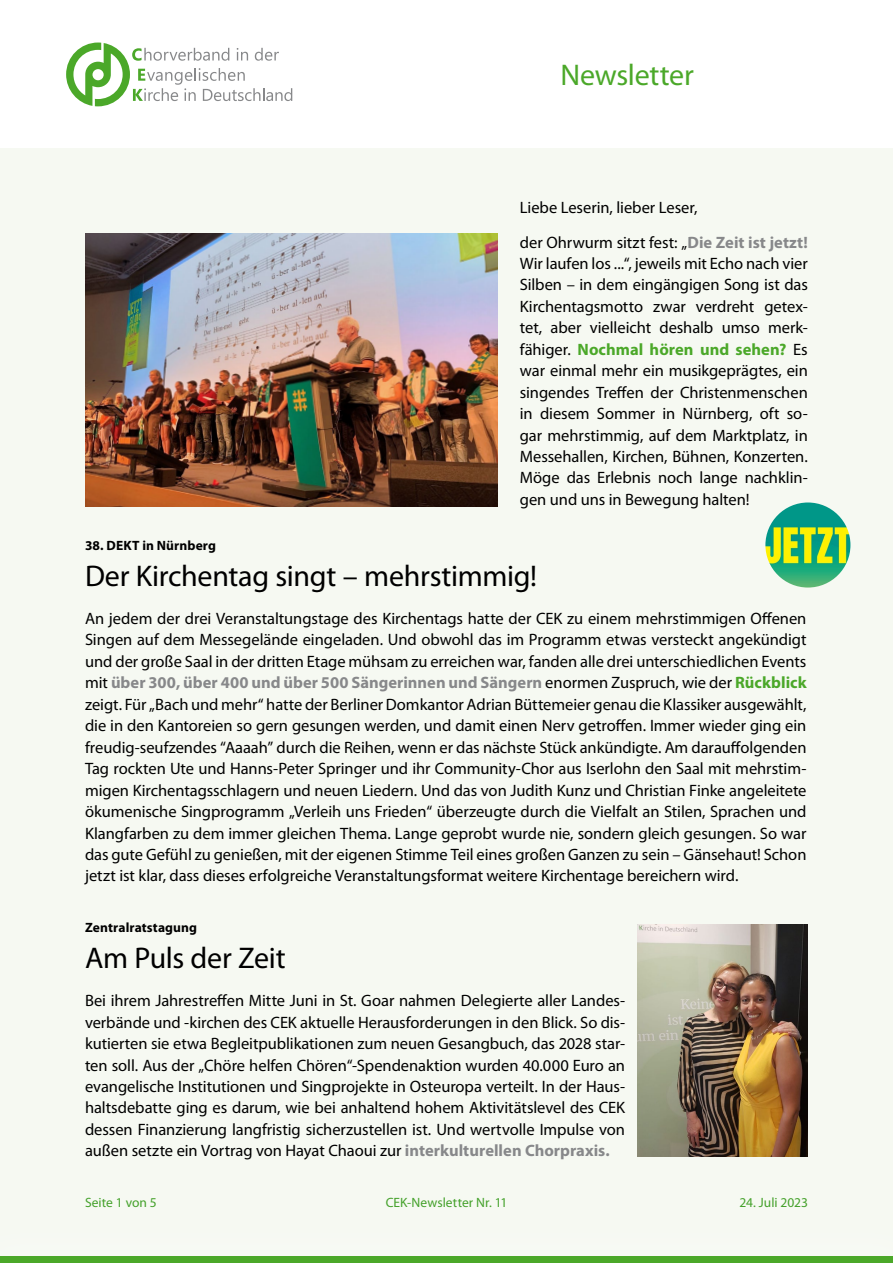
<style>
.page{position:relative;width:893px;height:1263px;background:#fff}
.page>*{position:absolute;margin:0;border:0;box-sizing:border-box;transform-origin:0 0}
.t1{font:30px "Myriad Pro";letter-spacing:-.01em;color:#000}
.t2{font:30px "Myriad Pro";letter-spacing:-.01em;color:#4ba829}
.t3{font:16.5px/21.5px "Myriad Pro";letter-spacing:-.005em;color:#000;text-align:justify}
.t4{font:13.5px "Myriad Pro";color:#44a12b}
.t5{font:700 13.5px "Myriad Pro";letter-spacing:.01em;color:#000}
.s1{font-weight:700;color:#87888a}
.s2{font-weight:700;color:#4ba829}
</style>
<div class="page">
<div style="left:0;top:149px;width:893px;height:1114px;background:#f6f9f2"></div>
<div style="left:0;top:1256px;width:893px;height:7px;background:#4ba829"></div>
<svg style="left:66px;top:43px;width:226px;height:63px"></svg>
<img style="left:85px;top:234px;width:412px;height:272px">
<img style="left:638px;top:925px;width:170px;height:232px">
<img style="left:765px;top:502px;width:85px;height:85px;border-radius:43px">
<h1 class="t2" style="left:561px;top:56px;width:135px">Newsletter</h1>
<p class="t3" style="left:520px;top:190px;width:289px;line-height:34.2px">Liebe Leserin, lieber Leser,<br>der Ohrwurm sitzt fest: „<span class="s1">Die Zeit ist jetzt!</span></p>
<p class="t3" style="left:520px;top:252px;width:290px">Wir laufen los ...“, jeweils mit Echo nach vier Silben – in dem eingängigen Song ist das Kirchentagsmotto zwar verdreht getex&shy;tet, aber vielleicht deshalb umso merk&shy;fähiger. <span class="s2">Nochmal hören und sehen?</span> Es war einmal mehr ein musikgeprägtes, ein singendes Treffen der Christenmenschen in diesem Sommer in Nürnberg, oft so&shy;gar mehrstimmig, auf dem Marktplatz, in Messehallen, Kirchen, Bühnen, Konzerten.<br>Möge das Erlebnis noch lange nachklin&shy;gen und uns in Bewegung halten!</p>
<p class="t5" style="left:85px;top:536px;width:133px">38. DEKT in Nürnberg</p>
<h1 class="t1" style="left:85px;top:557px;width:454px">Der Kirchentag singt – mehrstimmig!</h1>
<p class="t3" style="left:85px;top:607px;width:723px">An jedem der drei Veranstaltungstage des Kirchentags hatte der CEK zu einem mehrstimmigen Offenen Singen auf dem Messegelände eingeladen. Und obwohl das im Programm etwas versteckt angekündigt und der große Saal in der dritten Etage mühsam zu erreichen war, fanden alle drei unterschiedlichen Events mit <span class="s1">über 300, über 400 und über 500 Sängerinnen und Sängern</span> enormen Zuspruch, wie der <span class="s2">Rückblick </span>zeigt. Für „Bach und mehr“ hatte der Berliner Domkantor Adrian Büttemeier genau die Klassiker ausgewählt, die in den Kantoreien so gern gesungen werden, und damit einen Nerv getroffen. Immer wieder ging ein freudig-seufzendes “Aaaah” durch die Reihen, wenn er das nächste Stück ankündigte. Am darauffolgenden Tag rockten Ute und Hanns-Peter Springer und ihr Community-Chor aus Iserlohn den Saal mit mehrstim&shy;migen Kirchentagsschlagern und neuen Liedern. Und das von Judith Kunz und Christian Finke angeleitete ökumenische Singprogramm „Verleih uns Frieden“ überzeugte durch die Vielfalt an Stilen, Sprachen und Klangfarben zu dem immer gleichen Thema. Lange geprobt wurde nie, sondern gleich gesungen. So war das gute Gefühl zu genießen, mit der eigenen Stimme Teil eines großen Ganzen zu sein – Gänsehaut! Schon jetzt ist klar, dass dieses erfolgreiche Veranstaltungsformat weitere Kirchentage bereichern wird.</p>
<p class="t5" style="left:85px;top:918px;width:114px">Zentralratstagung</p>
<h1 class="t1" style="left:85px;top:939px;width:202px">Am Puls der Zeit</h1>
<p class="t3" style="left:85px;top:990px;width:541px">Bei ihrem Jahrestreffen Mitte Juni in St. Goar nahmen Delegierte aller Landes&shy;verbände und -kirchen des CEK aktuelle Herausforderungen in den Blick. So dis&shy;kutierten sie etwa Begleitpublikationen zum neuen Gesangbuch, das 2028 star&shy;ten soll. Aus der „Chöre helfen Chören“-Spendenaktion wurden 40.000 Euro an evangelische Institutionen und Singprojekte in Osteuropa verteilt. In der Haus&shy;haltsdebatte ging es darum, wie bei anhaltend hohem Aktivitätslevel des CEK dessen Finanzierung langfristig sicherzustellen ist. Und wertvolle Impulse von außen setzte ein Vortrag von Hayat Chaoui zur <span class="s1">interkulturellen Chorpraxis.</span></p>
<p class="t4" style="left:85px;top:1194px;width:73px">Seite 1 von 5</p>
<p class="t4" style="left:386px;top:1194px;width:123px">CEK-Newsletter Nr. 11</p>
<p class="t4" style="left:740px;top:1194px;width:70px">24. Juli 2023</p>
</div>
